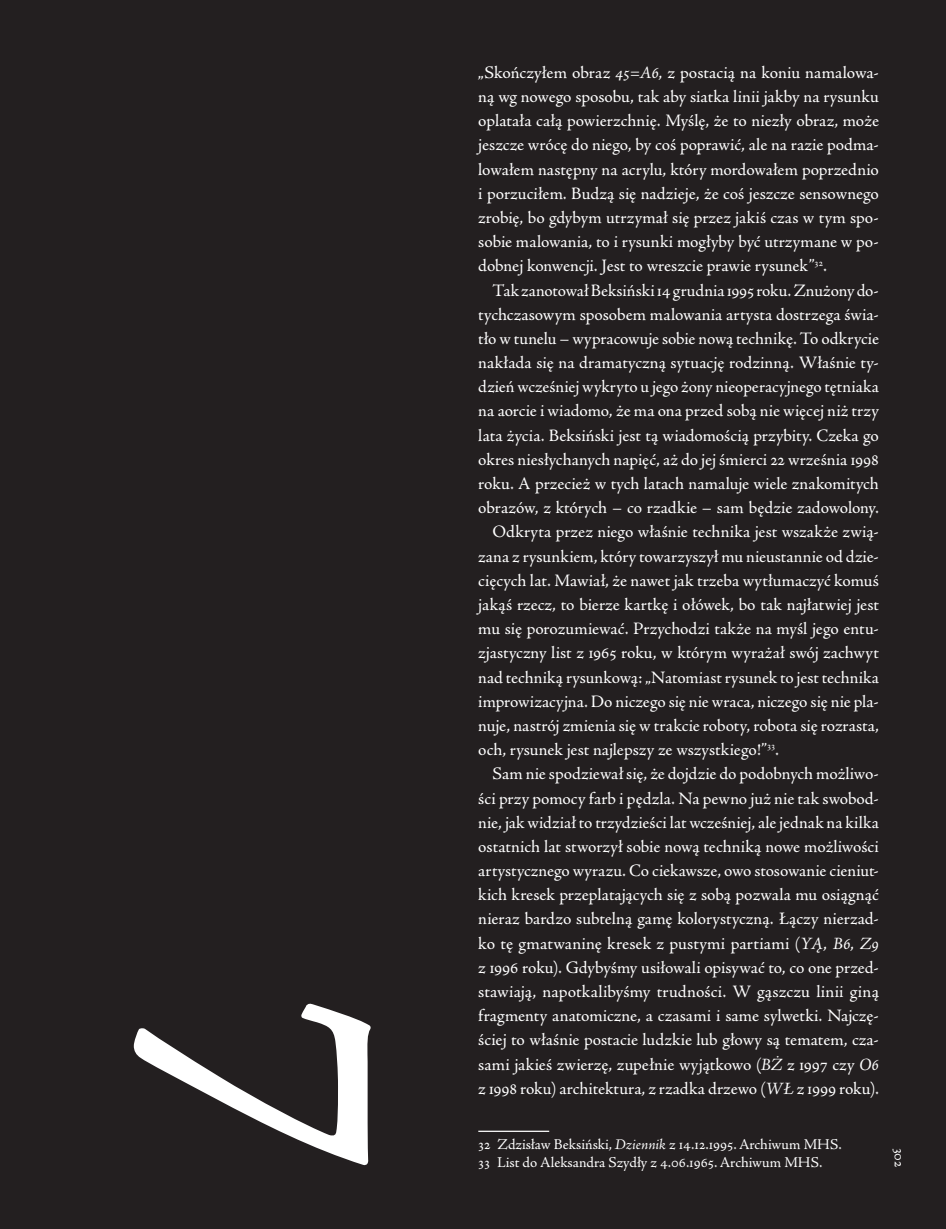
<style>
.page{position:relative;width:946px;height:1229px;background:#fff}
.page>*{position:absolute;margin:0;border:0;box-sizing:border-box;transform-origin:0 0}
.t1{font:429.5px "Adobe Jenson Pro";color:#fff}
.t2{font:17.5px/24.1px "Adobe Jenson Pro";color:#fff;text-align:justify}
.t3{font:15px/18px "Adobe Jenson Pro";color:#fff}
.s1{font-style:italic}
</style>
<div class="page">
<div style="left:0;top:0;width:945px;height:1229px;background:#231f20"></div>
<hr style="left:478px;top:1131px;width:71px;height:1px;background:#fff">
<h1 class="t1" style="left:568px;top:985px;width:199px;rotate:90deg">7</h1>
<p class="t2" style="left:478px;top:61px;width:402px">„Skończyłem obraz <span class="s1">45=A6</span>, z postacią na koniu namalowa&shy;ną wg nowego sposobu, tak aby siatka linii jakby na rysunku oplatała całą powierzchnię. Myślę, że to niezły obraz, może jeszcze wrócę do niego, by coś poprawić, ale na razie podma&shy;lowałem następny na acrylu, który mordowałem poprzednio i porzuciłem. Budzą się nadzieje, że coś jeszcze sensownego zrobię, bo gdybym utrzymał się przez jakiś czas w tym spo&shy;sobie malowania, to i rysunki mogłyby być utrzymane w po&shy;dobnej konwencji. Jest to wreszcie prawie rysunek”<sup>32</sup>.</p>
<p class="t2" style="left:492px;top:278px;width:388px">Tak zanotował Beksiński 14 grudnia 1995 roku. Znużony do-</p>
<p class="t2" style="left:478px;top:302px;width:402px">tychczasowym sposobem malowania artysta dostrzega świa-</p>
<p class="t2" style="left:478px;top:327px;width:402px">tło w tunelu – wypracowuje sobie nową technikę. To odkrycie</p>
<p class="t2" style="left:478px;top:351px;width:402px">nakłada się na dramatyczną sytuację rodzinną. Właśnie ty-</p>
<p class="t2" style="left:478px;top:375px;width:402px">dzień wcześniej wykryto u jego żony nieoperacyjnego tętniaka</p>
<p class="t2" style="left:478px;top:399px;width:402px">na aorcie i wiadomo, że ma ona przed sobą nie więcej niż trzy</p>
<p class="t2" style="left:478px;top:423px;width:402px">lata życia. Beksiński jest tą wiadomością przybity. Czeka go</p>
<p class="t2" style="left:478px;top:448px;width:402px">okres niesłychanych napięć, aż do jej śmierci 22 września 1998</p>
<p class="t2" style="left:478px;top:472px;width:402px">roku. A przecież w tych latach namaluje wiele znakomitych</p>
<p class="t2" style="left:478px;top:496px;width:402px">obrazów, z których – co rzadkie – sam będzie zadowolony.</p>
<p class="t2" style="left:492px;top:520px;width:388px">Odkryta przez niego właśnie technika jest wszakże zwią-</p>
<p class="t2" style="left:478px;top:544px;width:402px">zana z rysunkiem, który towarzyszył mu nieustannie od dzie-</p>
<p class="t2" style="left:478px;top:569px;width:402px">cięcych lat. Mawiał, że nawet jak trzeba wytłumaczyć komuś</p>
<p class="t2" style="left:478px;top:593px;width:402px">jakąś rzecz, to bierze kartkę i ołówek, bo tak najłatwiej jest</p>
<p class="t2" style="left:478px;top:617px;width:402px">mu się porozumiewać. Przychodzi także na myśl jego entu-</p>
<p class="t2" style="left:478px;top:641px;width:402px">zjastyczny list z 1965 roku, w którym wyrażał swój zachwyt</p>
<p class="t2" style="left:478px;top:665px;width:402px">nad techniką rysunkową: „Natomiast rysunek to jest technika</p>
<p class="t2" style="left:478px;top:689px;width:402px">improwizacyjna. Do niczego się nie wraca, niczego się nie pla-</p>
<p class="t2" style="left:478px;top:714px;width:402px">nuje, nastrój zmienia się w trakcie roboty, robota się rozrasta,</p>
<p class="t2" style="left:478px;top:738px;width:302px">och, rysunek jest najlepszy ze wszystkiego!”<sup>33</sup>.</p>
<p class="t2" style="left:492px;top:762px;width:388px">Sam nie spodziewał się, że dojdzie do podobnych możliwo-</p>
<p class="t2" style="left:478px;top:786px;width:402px">ści przy pomocy farb i pędzla. Na pewno już nie tak swobod-</p>
<p class="t2" style="left:478px;top:810px;width:402px">nie, jak widział to trzydzieści lat wcześniej, ale jednak na kilka</p>
<p class="t2" style="left:478px;top:835px;width:402px">ostatnich lat stworzył sobie nową techniką nowe możliwości</p>
<p class="t2" style="left:478px;top:859px;width:402px">artystycznego wyrazu. Co ciekawsze, owo stosowanie cieniut-</p>
<p class="t2" style="left:478px;top:883px;width:402px">kich kresek przeplatających się z sobą pozwala mu osiągnąć</p>
<p class="t2" style="left:478px;top:907px;width:402px">nieraz bardzo subtelną gamę kolorystyczną. Łączy nierzad-</p>
<p class="t2" style="left:478px;top:931px;width:402px">ko tę gmatwaninę kresek z pustymi partiami (<span class="s1">YĄ</span>, <span class="s1">B6</span>, <span class="s1">Z9</span></p>
<p class="t2" style="left:478px;top:956px;width:402px">z 1996 roku). Gdybyśmy usiłowali opisywać to, co one przed-</p>
<p class="t2" style="left:478px;top:980px;width:402px">stawiają, napotkalibyśmy trudności. W gąszczu linii giną</p>
<p class="t2" style="left:478px;top:1004px;width:402px">fragmenty anatomiczne, a czasami i same sylwetki. Najczę-</p>
<p class="t2" style="left:478px;top:1028px;width:402px">ściej to właśnie postacie ludzkie lub głowy są tematem, cza-</p>
<p class="t2" style="left:478px;top:1052px;width:402px">sami jakieś zwierzę, zupełnie wyjątkowo (<span class="s1">BŻ</span> z 1997 czy <span class="s1">O6</span></p>
<p class="t2" style="left:478px;top:1076px;width:402px">z 1998 roku) architektura, z rzadka drzewo (<span class="s1">WŁ</span> z 1999 roku).</p>
<p class="t3" style="left:478px;top:1136px;width:365px">32 Zdzisław Beksiński, <span class="s1">Dziennik</span> z 14.12.1995. Archiwum MHS.<br>33 List do Aleksandra Szydły z 4.06.1965. Archiwum MHS.</p>
<p class="t3" style="left:908px;top:1147px;width:21px;rotate:90deg">302</p>
</div>
